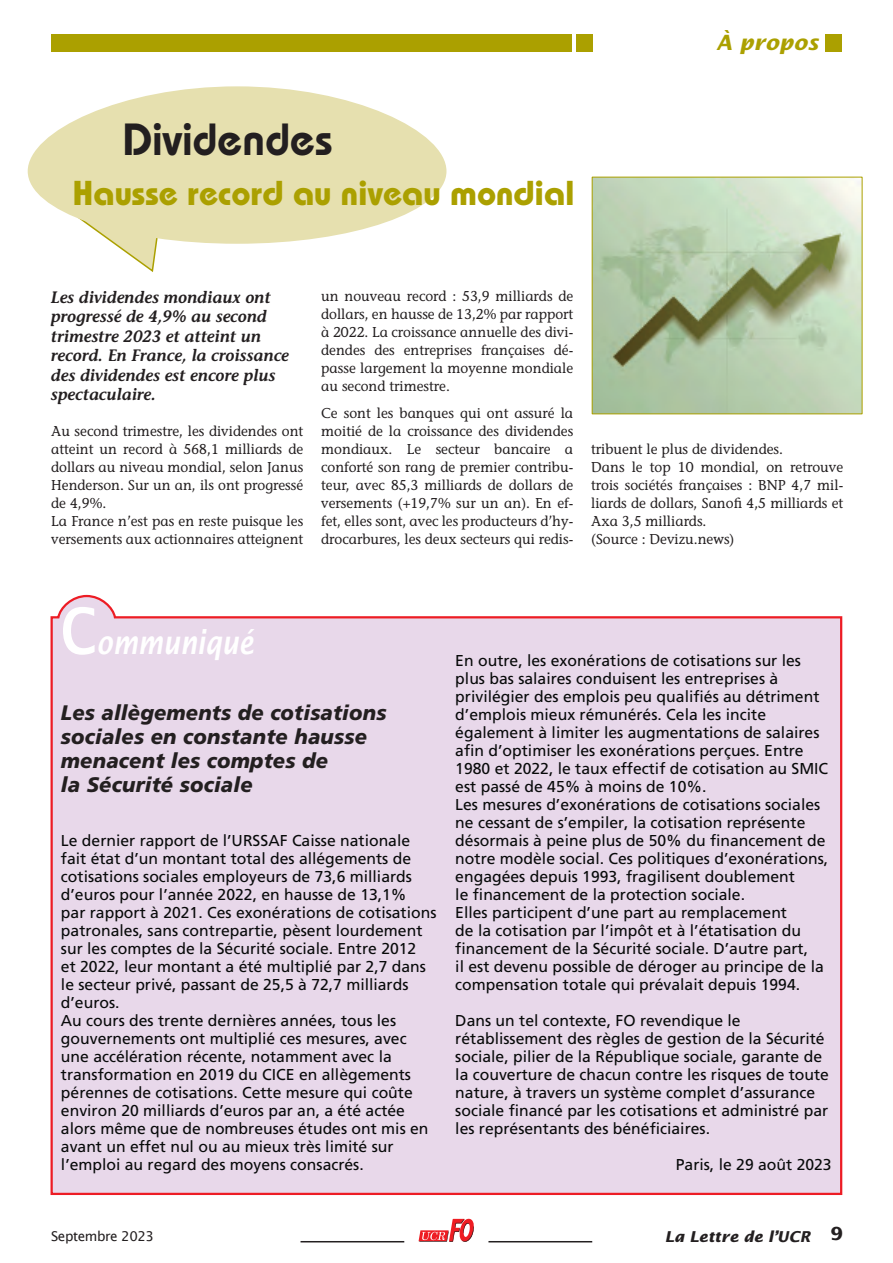
<style>
.page{position:relative;width:893px;height:1263px;background:#fff}
.page>*{position:absolute;margin:0;border:0;box-sizing:border-box;transform-origin:0 0}
.t1{font:600 45px "Bauhaus";color:#231f20}
.t2{font:700 34.5px "Bauhaus";color:#aba000}
.t3{font:italic 600 32.55px "Lucida Sans";color:#fff;scale:.8 1}
.t4{font:italic 900 21px/24px "Frutiger";letter-spacing:.01em;color:#231f20;scale:.96 1}
.t5{font:italic 700 21px "Lucida Sans";color:#aba000}
.t6{font:italic 600 16.5px/19.5px "Stone Informal Std";color:#231f20;scale:.96 1}
.t7{font:15.75px/18px "Frutiger";color:#080a0a}
.t8{font:italic 700 15px "Lucida Sans";color:#231f20}
.t9{font:500 14.25px/18px "Stone Informal Std";color:#231f20;scale:.96 1}
.t10{font:13.5px "Lucida Sans";letter-spacing:-.03em;color:#231f20}
.s1{font-style:normal;font-size:63px}
.s2{font-style:normal;font-size:18px}
</style>
<div class="page">
<svg style="left:419px;top:1219px;width:55px;height:23px"></svg>
<hr style="left:488px;top:1241px;width:104px;height:1px;background:#231f20">
<hr style="left:301px;top:1241px;width:103px;height:1px;background:#231f20">
<div style="left:51px;top:34px;width:520px;height:17px;background:#aba000"></div>
<div style="left:576px;top:34px;width:16px;height:17px;background:#aba000"></div>
<div style="left:826px;top:34px;width:16px;height:17px;background:#aba000"></div>
<svg style="left:114px;top:244px;width:43px;height:28px"></svg>
<svg style="left:28px;top:86px;width:418px;height:158px;fill:#e6e0af"></svg>
<img style="left:594px;top:179px;width:266px;height:233px">
<div style="left:50px;top:594px;width:793px;height:601px;background:#e8d8ea"></div>
<h1 class="t1" style="left:123px;top:124px;width:212px">Dividendes</h1>
<h2 class="t2" style="left:73px;top:181px;width:504px">Hausse record au niveau mondial</h2>
<h3 class="t5" style="left:716px;top:34px;width:104px">À propos</h3>
<p class="t6" style="left:51px;top:289px;width:249px">Les dividendes mondiaux ont progressé de 4,9% au second trimestre 2023 et atteint un record. En France, la croissance des dividendes est encore plus spectaculaire.</p>
<p class="t9" style="left:51px;top:424px;width:264px">Au second trimestre, les dividendes ont atteint un record à 568,1 milliards de dollars au niveau mondial, selon Janus Henderson. Sur un an, ils ont progressé de 4,9%.<br>La France n’est pas en reste puisque les versements aux actionnaires atteignent</p>
<p class="t9" style="left:321px;top:289px;width:264px;text-align:justify">un nouveau record : 53,9 milliards de dollars, en hausse de 13,2% par rapport à 2022. La croissance annuelle des divi&shy;dendes des entreprises françaises dé&shy;passe largement la moyenne mondiale au second trimestre.</p>
<p class="t9" style="left:321px;top:406px;width:264px;text-align:justify">Ce sont les banques qui ont assuré la moitié de la croissance des dividendes mondiaux. Le secteur bancaire a conforté son rang de premier contribu&shy;teur, avec 85,3 milliards de dollars de versements (+19,7% sur un an). En ef&shy;fet, elles sont, avec les producteurs d’hy&shy;drocarbures, les deux secteurs qui redis-</p>
<p class="t9" style="left:591px;top:442px;width:264px">tribuent le plus de dividendes.<br>Dans le top 10 mondial, on retrouve trois sociétés françaises : BNP 4,7 mil&shy;liards de dollars, Sanofi 4,5 milliards et<br>Axa 3,5 milliards.<br>(Source : Devizu.news)</p>
<h3 class="t3" style="left:61px;top:628px;width:243px"><span class="s1">C</span>ommuniqué</h3>
<h3 class="t4" style="left:61px;top:702px;width:341px">Les allègements de cotisations sociales en constante hausse menacent les comptes de<br>la Sécurité sociale</h3>
<p class="t7" style="left:61px;top:833px;width:377px">Le dernier rapport de l’URSSAF Caisse nationale fait état d’un montant total des allégements de cotisations sociales employeurs de 73,6 milliards d’euros pour l’année 2022, en hausse de 13,1%<br>par rapport à 2021. Ces exonérations de cotisations patronales, sans contrepartie, pèsent lourdement sur les comptes de la Sécurité sociale. Entre 2012<br>et 2022, leur montant a été multiplié par 2,7 dans le secteur privé, passant de 25,5 à 72,7 milliards d’euros.<br>Au cours des trente dernières années, tous les gouvernements ont multiplié ces mesures, avec une accélération récente, notamment avec la transformation en 2019 du CICE en allègements pérennes de cotisations. Cette mesure qui coûte environ 20 milliards d’euros par an, a été actée alors même que de nombreuses études ont mis en avant un effet nul ou au mieux très limité sur l’emploi au regard des moyens consacrés.</p>
<p class="t7" style="left:455px;top:653px;width:374px">En outre, les exonérations de cotisations sur les plus bas salaires conduisent les entreprises à privilégier des emplois peu qualifiés au détriment d’emplois mieux rémunérés. Cela les incite également à limiter les augmentations de salaires afin d’optimiser les exonérations perçues. Entre 1980 et 2022, le taux effectif de cotisation au SMIC est passé de 45% à moins de 10%.<br>Les mesures d’exonérations de cotisations sociales ne cessant de s’empiler, la cotisation représente désormais à peine plus de 50% du financement de notre modèle social. Ces politiques d’exonérations, engagées depuis 1993, fragilisent doublement<br>le financement de la protection sociale.<br>Elles participent d’une part au remplacement<br>de la cotisation par l’impôt et à l’étatisation du financement de la Sécurité sociale. D’autre part,<br>il est devenu possible de déroger au principe de la compensation totale qui prévalait depuis 1994.</p>
<p class="t7" style="left:455px;top:1013px;width:375px">Dans un tel contexte, FO revendique le rétablissement des règles de gestion de la Sécurité sociale, pilier de la République sociale, garante de la couverture de chacun contre les risques de toute nature, à travers un système complet d’assurance sociale financé par les cotisations et administré par les représentants des bénéficiaires.</p>
<p class="t7" style="left:676px;top:1157px;width:157px">Paris, le 29 août 2023</p>
<p class="t10" style="left:51px;top:1231px;width:105px">Septembre 2023</p>
<p class="t8" style="left:665px;top:1230px;width:179px">La Lettre de l’UCR <span class="s2">9</span></p>
</div>
